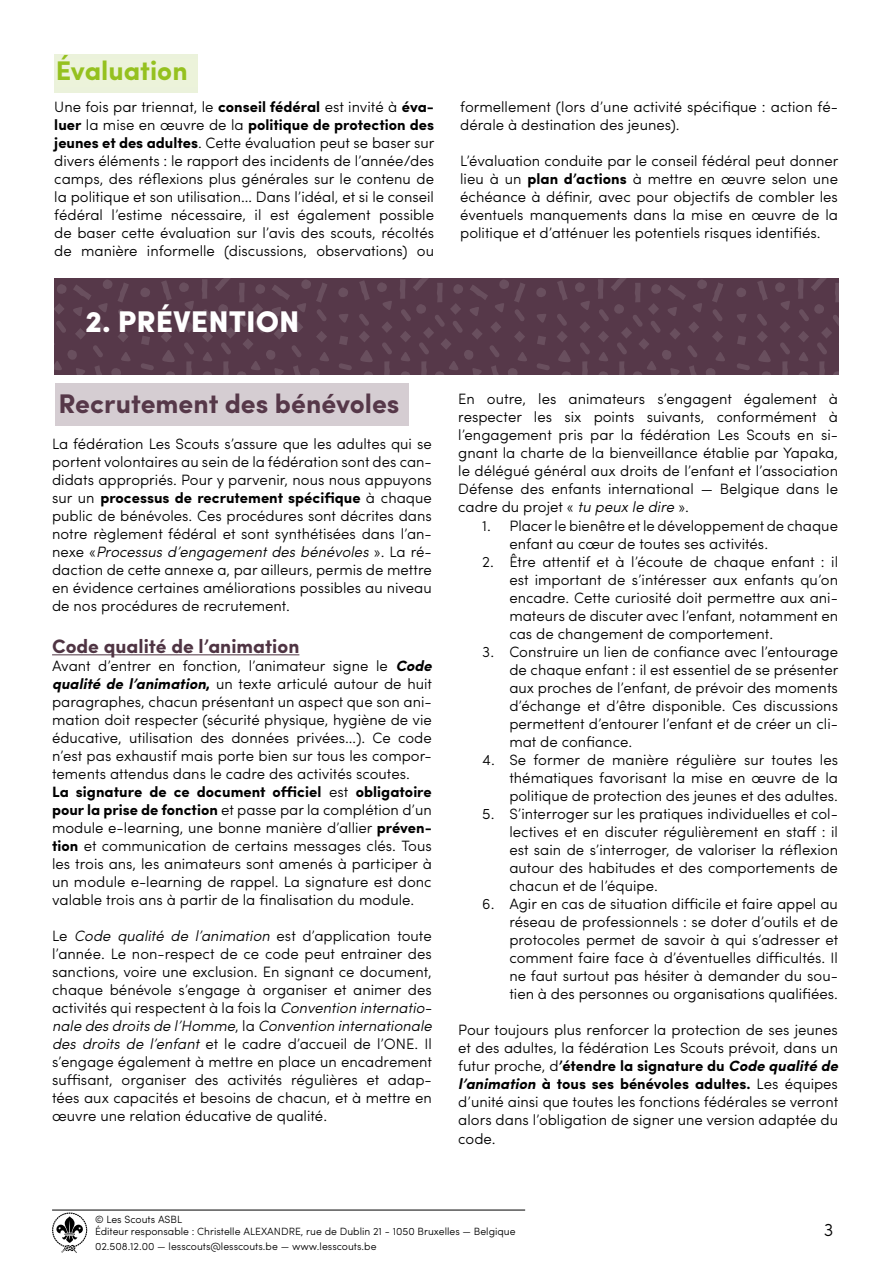
<style>
.page{position:relative;width:893px;height:1263px;background:#fff}
.page>*{position:absolute;margin:0;border:0;box-sizing:border-box;transform-origin:0 0}
.t1{font:900 30px "Sofia Pro";color:#fff}
.t2{font:700 27px "Sofia Pro";color:#563849}
.t3{font:700 27px "Sofia Pro";color:#95c11f}
.t4{font:700 19.5px "Sofia Pro";color:#4f3443}
.t5{font:300 18px "Sofia Pro";color:#000}
.t6{font:300 15px/18px "Sofia Pro";color:#000;text-align:justify}
.t7{font:300 10.5px/12.6px "Sofia Pro";color:#000}
.s1{font-weight:700}
.s2{font-style:italic}
.s3{font-weight:700;font-style:italic}
</style>
<div class="page">
<hr style="left:52px;top:1210px;width:473px;height:1px;background:#000">
<svg style="left:52px;top:1212px;width:35px;height:41px"></svg>
<div style="left:54px;top:278px;width:785px;height:96px;background:#563849"></div>
<svg style="left:737px;top:314px;width:9px;height:9px"></svg>
<svg style="left:781px;top:301px;width:9px;height:9px"></svg>
<svg style="left:762px;top:371px;width:9px;height:3px"></svg>
<svg style="left:736px;top:288px;width:10px;height:9px"></svg>
<svg style="left:775px;top:282px;width:10px;height:10px"></svg>
<svg style="left:737px;top:336px;width:9px;height:9px"></svg>
<svg style="left:780px;top:322px;width:10px;height:11px"></svg>
<svg style="left:757px;top:314px;width:14px;height:48px"></svg>
<svg style="left:737px;top:363px;width:13px;height:7px"></svg>
<svg style="left:780px;top:342px;width:10px;height:12px"></svg>
<svg style="left:757px;top:280px;width:11px;height:20px"></svg>
<svg style="left:798px;top:278px;width:41px;height:96px"></svg>
<svg style="left:782px;top:361px;width:6px;height:13px"></svg>
<svg style="left:537px;top:314px;width:9px;height:9px"></svg>
<svg style="left:581px;top:301px;width:9px;height:9px"></svg>
<svg style="left:562px;top:371px;width:8px;height:3px"></svg>
<svg style="left:536px;top:288px;width:10px;height:9px"></svg>
<svg style="left:575px;top:282px;width:10px;height:10px"></svg>
<svg style="left:537px;top:336px;width:9px;height:9px"></svg>
<svg style="left:580px;top:322px;width:10px;height:11px"></svg>
<svg style="left:557px;top:314px;width:14px;height:48px"></svg>
<svg style="left:537px;top:363px;width:13px;height:7px"></svg>
<svg style="left:580px;top:342px;width:10px;height:12px"></svg>
<svg style="left:557px;top:280px;width:11px;height:20px"></svg>
<svg style="left:598px;top:278px;width:127px;height:96px"></svg>
<svg style="left:582px;top:361px;width:6px;height:13px"></svg>
<svg style="left:339px;top:314px;width:9px;height:9px"></svg>
<svg style="left:383px;top:301px;width:9px;height:9px"></svg>
<svg style="left:364px;top:371px;width:9px;height:3px"></svg>
<svg style="left:338px;top:288px;width:10px;height:9px"></svg>
<svg style="left:377px;top:282px;width:10px;height:10px"></svg>
<svg style="left:339px;top:336px;width:9px;height:9px"></svg>
<svg style="left:382px;top:322px;width:10px;height:11px"></svg>
<svg style="left:359px;top:314px;width:14px;height:48px"></svg>
<svg style="left:339px;top:363px;width:13px;height:7px"></svg>
<svg style="left:382px;top:342px;width:10px;height:12px"></svg>
<svg style="left:359px;top:280px;width:11px;height:20px"></svg>
<svg style="left:400px;top:278px;width:127px;height:96px"></svg>
<svg style="left:384px;top:361px;width:6px;height:13px"></svg>
<svg style="left:141px;top:314px;width:9px;height:9px"></svg>
<svg style="left:185px;top:301px;width:9px;height:9px"></svg>
<svg style="left:166px;top:371px;width:9px;height:3px"></svg>
<svg style="left:140px;top:288px;width:10px;height:9px"></svg>
<svg style="left:179px;top:282px;width:10px;height:10px"></svg>
<svg style="left:141px;top:336px;width:9px;height:9px"></svg>
<svg style="left:184px;top:322px;width:10px;height:11px"></svg>
<svg style="left:161px;top:314px;width:14px;height:48px"></svg>
<svg style="left:141px;top:363px;width:13px;height:7px"></svg>
<svg style="left:184px;top:342px;width:10px;height:12px"></svg>
<svg style="left:161px;top:280px;width:11px;height:20px"></svg>
<svg style="left:202px;top:278px;width:127px;height:96px"></svg>
<svg style="left:186px;top:361px;width:6px;height:13px"></svg>
<svg style="left:54px;top:279px;width:77px;height:95px"></svg>
<div style="left:55px;top:384px;width:354px;height:42px;background:#d5cdd2"></div>
<hr style="left:52px;top:654px;width:247px;height:1px;background:#4f3443">
<div style="left:54px;top:54px;width:143px;height:38px;background:#ebf2db"></div>
<h2 class="t3" style="left:56px;top:50px;width:133px">Évaluation</h2>
<p class="t6" style="left:54px;top:97px;width:382px">Une fois par triennat, le <span class="s1">conseil fédéral</span> est invité à <span class="s1">éva&shy;luer</span> la mise en œuvre de la <span class="s1">politique de protection des jeunes et des adultes</span>. Cette évaluation peut se baser sur divers éléments : le rapport des incidents de l’année/des camps, des réflexions plus générales sur le contenu de la politique et son utilisation… Dans l’idéal, et si le conseil fédéral l’estime nécessaire, il est également possible de baser cette évaluation sur l’avis des scouts, récoltés de manière informelle (discussions, observations) ou</p>
<p class="t6" style="left:460px;top:97px;width:379px">formellement (lors d’une activité spécifique : action fé&shy;dérale à destination des jeunes).</p>
<p class="t6" style="left:460px;top:151px;width:380px">L’évaluation conduite par le conseil fédéral peut donner lieu à un <span class="s1">plan d’actions</span> à mettre en œuvre selon une échéance à définir, avec pour objectifs de combler les éventuels manquements dans la mise en œuvre de la politique et d’atténuer les potentiels risques identifiés.</p>
<h1 class="t1" style="left:85px;top:298px;width:216px">2. PRÉVENTION</h1>
<h2 class="t2" style="left:59px;top:383px;width:342px">Recrutement des bénévoles</h2>
<p class="t6" style="left:52px;top:434px;width:381px">La fédération Les Scouts s’assure que les adultes qui se portent volontaires au sein de la fédération sont des can&shy;didats appropriés. Pour y parvenir, nous nous appuyons sur un <span class="s1">processus de recrutement spécifique</span> à chaque public de bénévoles. Ces procédures sont décrites dans notre règlement fédéral et sont synthétisées dans l’an&shy;nexe « <span class="s2">Processus d’engagement des bénévoles</span> ». La ré&shy;daction de cette annexe a, par ailleurs, permis de mettre en évidence certaines améliorations possibles au niveau de nos procédures de recrutement.</p>
<h3 class="t4" style="left:52px;top:631px;width:249px">Code qualité de l’animation</h3>
<p class="t6" style="left:52px;top:656px;width:382px;text-align:left">Avant d’entrer en fonction, l’animateur signe le <span class="s3">Code qualité de l’animation</span><span class="s1">,</span> un texte articulé autour de huit paragraphes, chacun présentant un aspect que son ani&shy;mation doit respecter (sécurité physique, hygiène de vie éducative, utilisation des données privées…). Ce code n’est pas exhaustif mais porte bien sur tous les compor&shy;tements attendus dans le cadre des activités scoutes.<br><span class="s1">La signature de ce document officiel</span> est <span class="s1">obligatoire pour la prise de fonction</span> et passe par la complétion d’un module e-learning, une bonne manière d’allier <span class="s1">préven&shy;tion</span> et communication de certains messages clés. Tous les trois ans, les animateurs sont amenés à participer à un module e-learning de rappel. La signature est donc valable trois ans à partir de la finalisation du module.</p>
<p class="t6" style="left:52px;top:926px;width:382px">Le <span class="s2">Code qualité de l’animation</span> est d’application toute l’année. Le non-respect de ce code peut entrainer des sanctions, voire une exclusion. En signant ce document, chaque bénévole s’engage à organiser et animer des activités qui respectent à la fois la <span class="s2">Convention internatio&shy;nale des droits de l’Homme</span>, la <span class="s2">Convention internationale des droits de l’enfant</span> et le cadre d’accueil de l’ONE. Il s’engage également à mettre en place un encadrement suffisant, organiser des activités régulières et adap&shy;tées aux capacités et besoins de chacun, et à mettre en œuvre une relation éducative de qualité.</p>
<p class="t6" style="left:458px;top:389px;width:381px">En outre, les animateurs s’engagent également à respecter les six points suivants, conformément à l’engagement pris par la fédération Les Scouts en si&shy;gnant la charte de la bienveillance établie par Yapaka, le délégué général aux droits de l’enfant et l’association Défense des enfants international — Belgique dans le cadre du projet « <span class="s2">tu peux le dire</span> ».</p>
<p class="t6" style="left:509px;top:515px;width:330px;text-indent:-27px">1. Placer le bienêtre et le développement de chaque enfant au cœur de toutes ses activités .</p>
<p class="t6" style="left:509px;top:551px;width:330px;text-indent:-27px">2. Être attentif et à l’écoute de chaque enfant : il est important de s’intéresser aux enfants qu’on encadre. Cette curiosité doit permettre aux ani&shy;mateurs de discuter avec l’enfant, notamment en cas de changement de comportement .</p>
<p class="t6" style="left:509px;top:641px;width:331px;text-indent:-27px">3. Construire un lien de confiance avec l’entourage de chaque enfant : il est essentiel de se présenter aux proches de l’enfant, de prévoir des moments d’échange et d’être disponible. Ces discussions permettent d’entourer l’enfant et de créer un cli&shy;mat de confiance.</p>
<p class="t6" style="left:509px;top:749px;width:330px;text-indent:-27px">4. Se former de manière régulière sur toutes les thématiques favorisant la mise en œuvre de la politique de protection des jeunes et des adultes.</p>
<p class="t6" style="left:509px;top:803px;width:330px;text-indent:-27px">5. S’interroger sur les pratiques individuelles et col&shy;lectives et en discuter régulièrement en staff : il est sain de s’interroger, de valoriser la réflexion autour des habitudes et des comportements de chacun et de l’équipe.</p>
<p class="t6" style="left:509px;top:893px;width:331px;text-indent:-27px">6. Agir en cas de situation difficile et faire appel au réseau de professionnels : se doter d’outils et de protocoles permet de savoir à qui s’adresser et comment faire face à d’éventuelles difficultés. Il ne faut surtout pas hésiter à demander du sou&shy;tien à des personnes ou organisations qualifiées.</p>
<p class="t6" style="left:458px;top:1019px;width:382px">Pour toujours plus renforcer la protection de ses jeunes et des adultes, la fédération Les Scouts prévoit, dans un futur proche, d<span class="s1">’étendre la signature du</span> <span class="s3">Code qualité de l’animation</span> <span class="s1">à tous ses bénévoles adultes.</span> Les équipes d’unité ainsi que toutes les fonctions fédérales se verront alors dans l’obligation de signer une version adaptée du</p>
<p class="t6" style="left:458px;top:1129px;width:39px">code.</p>
<p class="t7" style="left:95px;top:1212px;width:422px">© Les Scouts ASBL<br>Éditeur responsable : Christelle ALEXANDRE, rue de Dublin 21 - 1050 Bruxelles — Belgique</p>
<p class="t7" style="left:95px;top:1239px;width:283px">02.508.12.00 — lesscouts@lesscouts.be — www.lesscouts.be</p>
<p class="t5" style="left:824px;top:1217px;width:11px">3</p>
</div>
